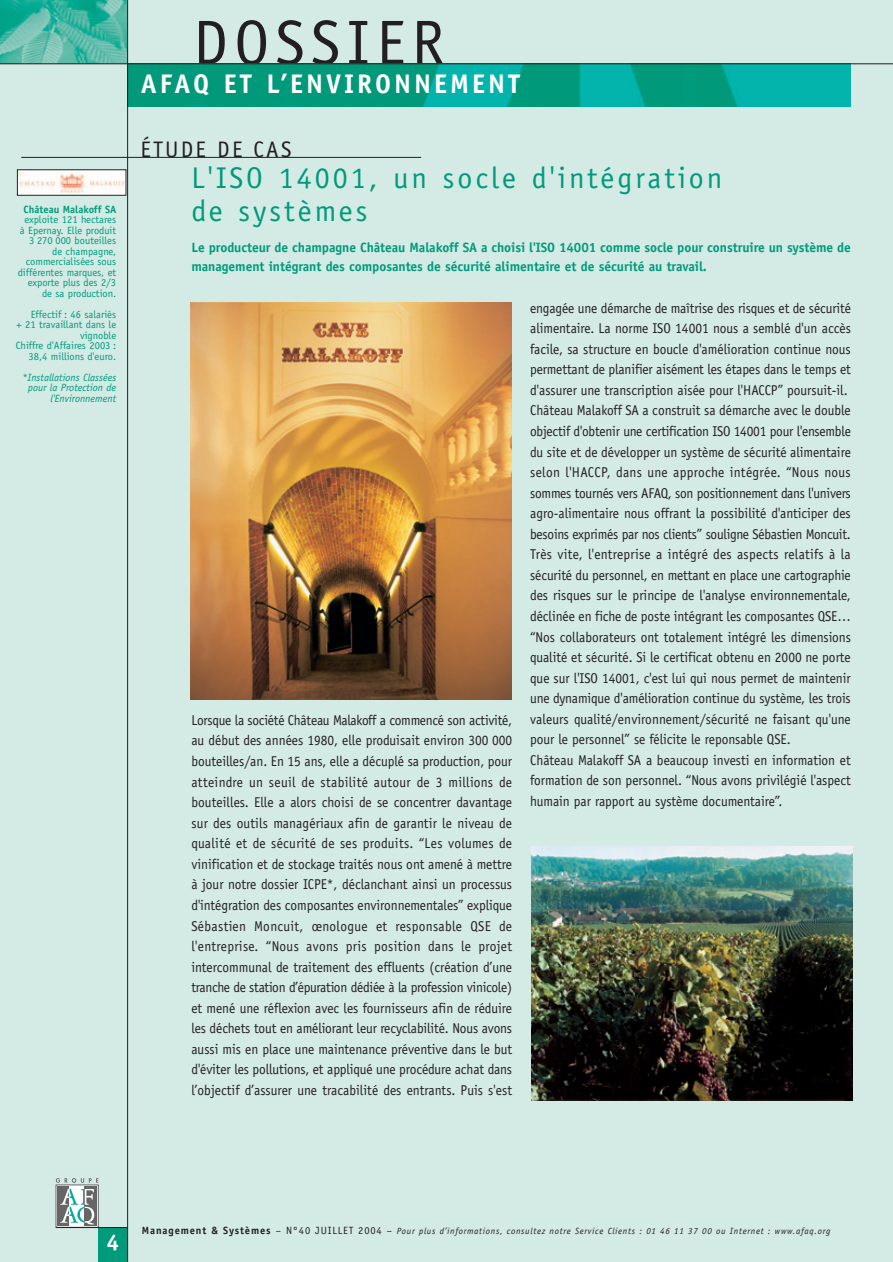
<style>
.page{position:relative;width:893px;height:1262px;background:#fff}
.page>*{position:absolute;margin:0;border:0;box-sizing:border-box;transform-origin:0 0}
.t1{font:63px "Officina Sans";letter-spacing:.1em;color:#231f20}
.t2{font:30px/33px "Officina Sans";letter-spacing:.1em;color:#009b7c}
.t3{font:700 27px "Officina Sans";letter-spacing:.11em;color:#fff}
.t4{font:22.5px "Officina Sans";letter-spacing:.1em;color:#231f20}
.t5{font:700 22.5px "Officina Sans";color:#fff}
.t6{font:14.25px/20.5px "Officina Sans";color:#231f20;text-align:justify;scale:.94 1}
.t7{font:700 13.5px/18.8px "Officina Sans";letter-spacing:-.005em;color:#009b7c}
.t8{font:10.5px/10.5px "Officina Sans";color:#009b7c;text-align:right}
.t9{font:italic 10.5px/10.5px "Officina Sans";color:#009b7c;text-align:right}
.t10{font:700 10.5px "Officina Sans";color:#009b7c}
.t11{font:italic 9px "Officina Sans";letter-spacing:.075em;color:#231f20}
.s1{font-weight:700;font-style:normal;font-size:10.5px}
.s2{font-style:normal;font-size:10.5px}
</style>
<div class="page">
<div style="left:0;top:0;width:892px;height:1261px;background:#d4eae5"></div>
<div style="left:56px;top:1184px;width:42px;height:43px;background:#fff;border:1px solid #666"></div>
<div style="left:57px;top:1186px;width:12px;height:39px;background:#666"></div>
<div style="left:85px;top:1186px;width:12px;height:39px;background:#666"></div>
<svg style="left:60px;top:1188px;width:34px;height:36px"></svg>
<svg style="left:56px;top:1178px;width:42px;height:4px"></svg>
<div style="left:98px;top:1227px;width:30px;height:34px;background:#009b7c"></div>
<hr style="left:56px;top:1227px;width:72px;height:1px;background:#231f20">
<img style="left:0;top:0;width:127px;height:63px">
<img style="left:128px;top:64px;width:722px;height:42px">
<hr style="left:0;top:63px;width:892px;height:1px;background:#231f20">
<hr style="left:127px;top:0;width:1px;height:1261px;background:#231f20">
<hr style="left:21px;top:157px;width:400px;height:1px;background:#231f20">
<div style="left:17px;top:170px;width:109px;height:25px;background:#fff"></div>
<img style="left:19px;top:172px;width:105px;height:21px">
<div style="left:17px;top:169px;width:109px;height:27px;border:1px solid #231f20"></div>
<img style="left:190px;top:302px;width:321px;height:397px">
<img style="left:531px;top:846px;width:321px;height:254px">
<p class="t10" style="left:24px;top:205px;width:94px">Château Malakoff SA</p>
<p class="t8" style="left:18px;top:215px;width:100px">exploite 121 hectares à Epernay. Elle produit<br>3 270 000 bouteilles de champagne, commercialisées sous différentes marques, et exporte plus des 2/3 de sa production.</p>
<p class="t8" style="left:16px;top:310px;width:102px">Effectif : 46 salariés<br>+ 21 travaillant dans le vignoble<br>Chiffre d'Affaires 2003 :<br>38,4 millions d'euro.</p>
<p class="t9" style="left:22px;top:373px;width:95px">*Installations Classées pour la Protection de l'Environnement</p>
<h1 class="t1" style="left:193px;top:19px;width:253px">DOSSIER</h1>
<h3 class="t3" style="left:141px;top:74px;width:381px">AFAQ ET L’ENVIRONNEMENT</h3>
<h3 class="t4" style="left:140px;top:141px;width:152px">ÉTUDE DE CAS</h3>
<h2 class="t2" style="left:191px;top:163px;width:532px">L'ISO 14001, un socle d'intégration de systèmes</h2>
<p class="t7" style="left:191px;top:239px;width:661px">Le producteur de champagne Château Malakoff SA a choisi l'ISO 14001 comme socle pour construire un système de management intégrant des composantes de sécurité alimentaire et de sécurité au travail.</p>
<p class="t6" style="left:191px;top:711px;width:343px">Lorsque la société Château Malakoff a commencé son activité, au début des années 1980, elle produisait environ 300 000 bouteilles/an. En 15 ans, elle a décuplé sa production, pour atteindre un seuil de stabilité autour de 3 millions de bouteilles. Elle a alors choisi de se concentrer davantage sur des outils managériaux afin de garantir le niveau de qualité et de sécurité de ses produits. “Les volumes de vinification et de stockage traités nous ont amené à mettre à jour notre dossier ICPE*, déclanchant ainsi un processus d'intégration des composantes environnementales” explique Sébastien Moncuit, œnologue et responsable QSE de l'entreprise. “Nous avons pris position dans le projet intercommunal de traitement des effluents (création d’une tranche de station d’épuration dédiée à la profession vinicole) et mené une réflexion avec les fournisseurs afin de réduire les déchets tout en améliorant leur recyclabilité. Nous avons aussi mis en place une maintenance préventive dans le but d'éviter les pollutions, et appliqué une procédure achat dans l’objectif d’assurer une tracabilité des entrants. Puis s'est</p>
<p class="t6" style="left:530px;top:299px;width:342px;text-align:left">engagée une démarche de maîtrise des risques et de sécurité alimentaire. La norme ISO 14001 nous a semblé d'un accès facile, sa structure en boucle d'amélioration continue nous permettant de planifier aisément les étapes dans le temps et d'assurer une transcription aisée pour l'HACCP” poursuit-il.<br>Château Malakoff SA a construit sa démarche avec le double objectif d'obtenir une certification ISO 14001 pour l'ensemble du site et de développer un système de sécurité alimentaire selon l'HACCP, dans une approche intégrée. “Nous nous sommes tournés vers AFAQ, son positionnement dans l'univers agro-alimentaire nous offrant la possibilité d'anticiper des besoins exprimés par nos clients” souligne Sébastien Moncuit.<br>Très vite, l'entreprise a intégré des aspects relatifs à la sécurité du personnel, en mettant en place une cartographie des risques sur le principe de l'analyse environnementale, déclinée en fiche de poste intégrant les composantes QSE… “Nos collaborateurs ont totalement intégré les dimensions qualité et sécurité. Si le certificat obtenu en 2000 ne porte que sur l'ISO 14001, c'est lui qui nous permet de maintenir une dynamique d'amélioration continue du système, les trois valeurs qualité/environnement/sécurité ne faisant qu'une pour le personnel” se félicite le reponsable QSE.<br>Château Malakoff SA a beaucoup investi en information et formation de son personnel. “Nous avons privilégié l'aspect humain par rapport au système documentaire”.</p>
<h3 class="t5" style="left:106px;top:1233px;width:14px">4</h3>
<p class="t11" style="left:142px;top:1227px;width:690px"><span class="s1">Management &amp; Systèmes</span> <span class="s2">– N°40 JUILLET 2004 –</span> Pour plus d’informations, consultez notre Service Clients : 01 46 11 37 00 ou Internet : www.afaq.org</p>
</div>
